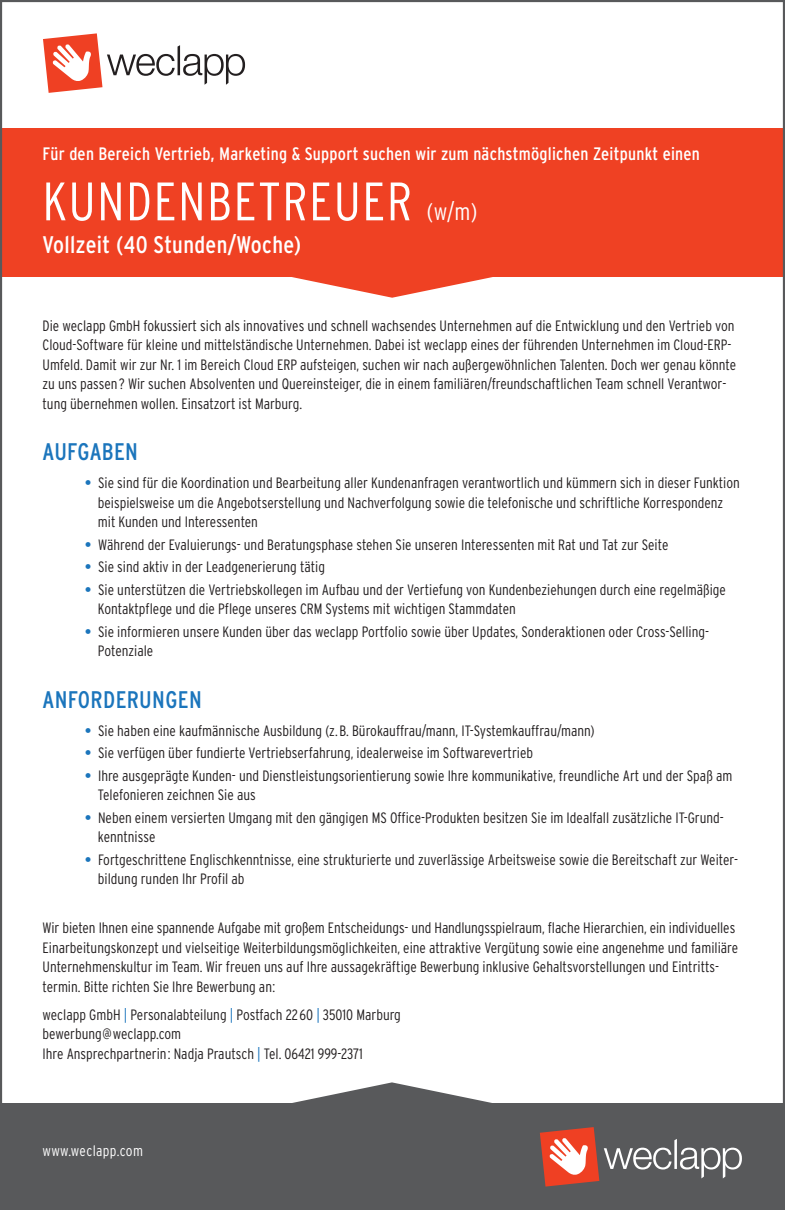
<style>
.page{position:relative;width:785px;height:1210px;background:#fff}
.page>*{position:absolute;margin:0;border:0;box-sizing:border-box;transform-origin:0 0}
.t1{font:300 condensed 54px "Interstate";letter-spacing:.03em;color:#fff}
.t2{font:condensed 24px "Interstate";letter-spacing:.015em;color:#fff}
.t3{font:condensed 24px "Interstate";letter-spacing:.015em;color:#1b75bc}
.t4{font:300 condensed 24px "Interstate";color:#fff}
.t5{font:condensed 18px "Interstate";letter-spacing:.015em;color:#fff}
.t6{font:300 condensed 15px/19.5px "Interstate";color:#231f20}
.t7{font:300 condensed 15px "Interstate";letter-spacing:.025em;color:#fff}
.s1{font-weight:700;color:#1b75bc}
.s2{color:#1b75bc}
</style>
<div class="page">
<svg style="left:3px;top:276px;width:778px;height:22px"></svg>
<svg style="left:292px;top:1082px;width:200px;height:21px"></svg>
<div style="left:0;top:128px;width:784px;height:148px;background:#ef4123"></div>
<div style="left:0;top:1103px;width:784px;height:107px;background:#58595b"></div>
<svg style="left:539px;top:1127px;width:202px;height:59px"></svg>
<svg style="left:43px;top:33px;width:202px;height:60px"></svg>
<p class="t5" style="left:43px;top:147px;width:658px">Für den Bereich Vertrieb, Marketing &amp; Support suchen wir zum nächstmöglichen Zeitpunkt einen</p>
<h1 class="t1" style="left:43px;top:181px;width:371px">KUNDENBETREUER</h1>
<h2 class="t4" style="left:427px;top:203px;width:52px">(w/m)</h2>
<h2 class="t2" style="left:43px;top:236px;width:260px">Vollzeit (40 Stunden/Woche)</h2>
<p class="t6" style="left:43px;top:317px;width:695px">Die weclapp GmbH fokussiert sich als innovatives und schnell wachsendes Unternehmen auf die Entwicklung und den Vertrieb von Cloud-Software für kleine und mittelständische Unternehmen. Dabei ist weclapp eines der führenden Unternehmen im Cloud-ERP-Umfeld. Damit wir zur Nr. 1 im Bereich Cloud ERP aufsteigen, suchen wir nach außergewöhnlichen Talenten. Doch wer genau könnte zu uns passen? Wir suchen Absolventen und Quereinsteiger, die in einem familiären/freundschaftlichen Team schnell Verantwor&shy;tung übernehmen wollen. Einsatzort ist Marburg.</p>
<h2 class="t3" style="left:43px;top:443px;width:97px">AUFGABEN</h2>
<p class="t6" style="left:98px;top:474px;width:643px;text-indent:-13px"><span class="s1">•</span> Sie sind für die Koordination und Bearbeitung aller Kundenanfragen verantwortlich und kümmern sich in dieser Funktion beispielsweise um die Angebotserstellung und Nachverfolgung sowie die telefonische und schriftliche Korrespondenz mit Kunden und Interessenten</p>
<p class="t6" style="left:85px;top:536px;width:584px"><span class="s1">•</span> Während der Evaluierungs- und Beratungsphase stehen Sie unseren Interessenten mit Rat und Tat zur Seite</p>
<p class="t6" style="left:85px;top:558px;width:241px"><span class="s1">•</span> Sie sind aktiv in der Leadgenerierung tätig</p>
<p class="t6" style="left:98px;top:581px;width:629px;text-indent:-13px"><span class="s1">•</span> Sie unterstützen die Vertriebskollegen im Aufbau und der Vertiefung von Kundenbeziehungen durch eine regelmäßige<br>Kontaktpflege und die Pflege unseres CRM Systems mit wichtigen Stammdaten</p>
<p class="t6" style="left:98px;top:623px;width:612px;text-indent:-13px"><span class="s1">•</span> Sie informieren unsere Kunden über das weclapp Portfolio sowie über Updates, Sonderaktionen oder Cross-Selling-<br>Potenziale</p>
<h2 class="t3" style="left:43px;top:690px;width:161px">ANFORDERUNGEN</h2>
<p class="t6" style="left:85px;top:722px;width:511px"><span class="s1">•</span> Sie haben eine kaufmännische Ausbildung (z. B. Bürokauffrau/mann, IT-Systemkauffrau/mann)</p>
<p class="t6" style="left:85px;top:744px;width:449px"><span class="s1">•</span> Sie verfügen über fundierte Vertriebserfahrung, idealerweise im Softwarevertrieb</p>
<p class="t6" style="left:98px;top:767px;width:636px;text-indent:-13px"><span class="s1">•</span> Ihre ausgeprägte Kunden- und Dienstleistungsorientierung sowie Ihre kommunikative, freundliche Art und der Spaß am<br>Telefonieren zeichnen Sie aus</p>
<p class="t6" style="left:98px;top:809px;width:627px;text-indent:-13px"><span class="s1">•</span> Neben einem versierten Umgang mit den gängigen MS Office-Produkten besitzen Sie im Idealfall zusätzliche IT-Grund&shy;kenntnisse</p>
<p class="t6" style="left:98px;top:851px;width:642px;text-indent:-13px"><span class="s1">•</span> Fortgeschrittene Englischkenntnisse, eine strukturierte und zuverlässige Arbeitsweise sowie die Bereitschaft zur Weiter&shy;bildung runden Ihr Profil ab</p>
<p class="t6" style="left:43px;top:919px;width:697px">Wir bieten Ihnen eine spannende Aufgabe mit großem Entscheidungs- und Handlungsspielraum, flache Hierarchien, ein individuelles Einarbeitungskonzept und vielseitige Weiterbildungsmöglichkeiten, eine attraktive Vergütung sowie eine angenehme und familiäre Unternehmenskultur im Team. Wir freuen uns auf Ihre aussagekräftige Bewerbung inklusive Gehaltsvorstellungen und Eintritts - termin. Bitte richten Sie Ihre Bewerbung an:</p>
<p class="t6" style="left:43px;top:1006px;width:360px">weclapp GmbH <span class="s2">|</span> Personalabteilung <span class="s2">|</span> Postfach 22 60 <span class="s2">|</span> 35010 Marburg bewerbung@weclapp.com<br>Ihre Ansprechpartnerin: Nadja Prautsch <span class="s2">|</span> Tel. 06421 999-2371</p>
<p class="t7" style="left:43px;top:1145px;width:102px">www.weclapp.com</p>
</div>
